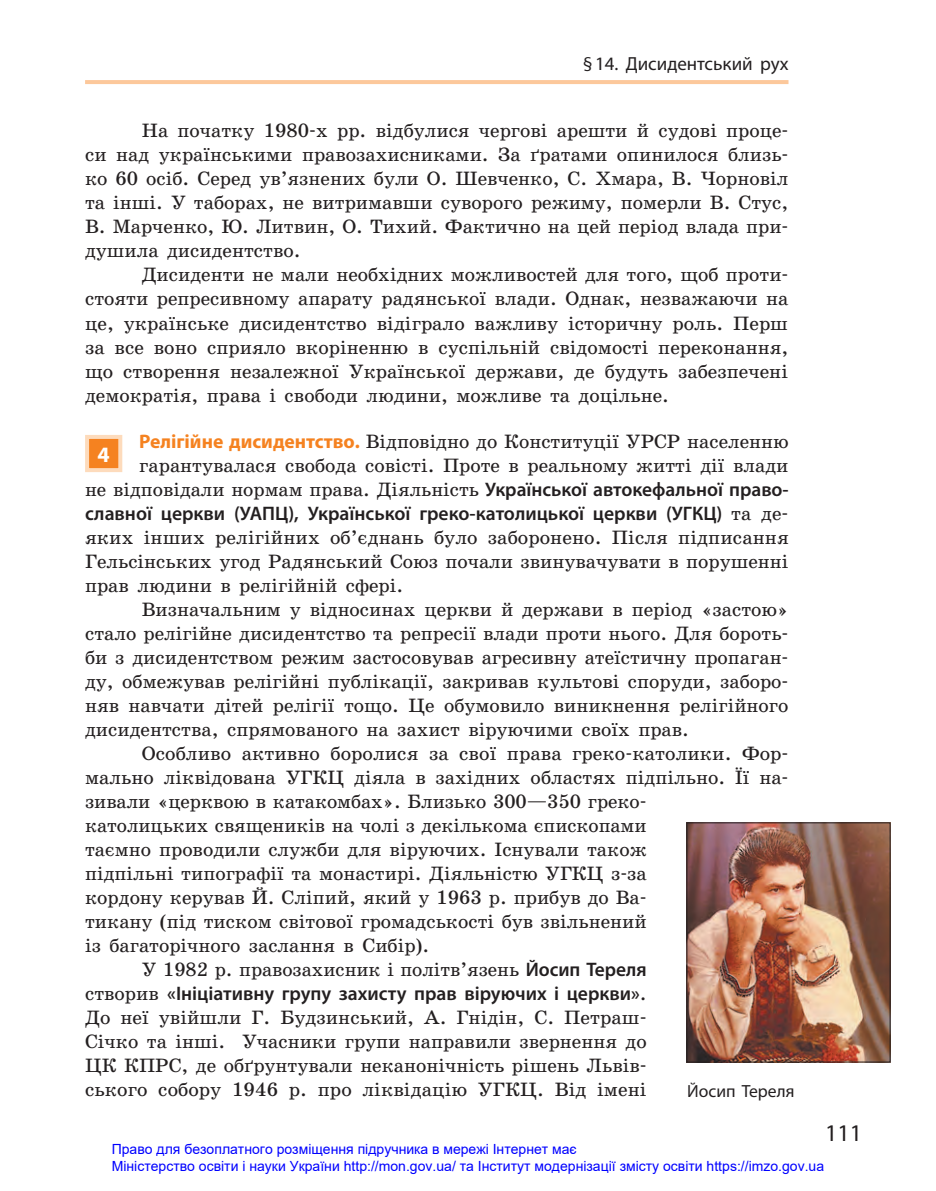
<style>
.page{position:relative;width:936px;height:1191px;background:#fff}
.page>*{position:absolute;margin:0;border:0;box-sizing:border-box;transform-origin:0 0}
.t1{font:24px "Myriad Pro";color:#231f20}
.t2{font:700 22px "Myriad Pro";color:#fff}
.t3{font:19.6px/24px "School Book C";color:#231f20;text-align:justify}
.t4{font:600 19.6px "Myriad Pro";color:#231f20}
.t5{font:19px "Myriad Pro";color:#231f20}
.t6{font:17.6px "Myriad Pro";color:#231f20}
.t7{font:14px/16.8px "Arial";color:#00f}
.s1{font-family:"Myriad Pro";font-weight:700;color:#f58220}
.s2{font-family:"Myriad Pro";font-weight:600}
.s3{font-family:"School Book C";font-weight:400}
</style>
<div class="page">
<hr style="left:85px;top:80px;width:703px;height:4px;background:#fcc89b">
<div style="left:87px;top:437px;width:33px;height:33px;background:#f58220"></div>
<div style="left:85px;top:435px;width:37px;height:37px;border:4px solid #fddbbc"></div>
<img style="left:688px;top:824px;width:200px;height:236px">
<div style="left:686px;top:822px;width:204px;height:240px;border:1px solid #231f20"></div>
<p class="t5" style="left:583px;top:52px;width:207px">§14. Дисидентський рух</p>
<p class="t3" style="left:85px;top:119px;width:705px;text-indent:57px">На початку 1980-х рр. відбулися чергові арешти й судові проце&shy;си над українськими правозахисниками. За ґратами опинилося близь&shy;ко 60 осіб. Серед ув’язнених були О. Шевченко, С. Хмара, В. Чорновіл та інші. У таборах, не витримавши суворого режиму, померли В. Стус, В. Марченко, Ю. Литвин, О. Тихий. Фактично на цей період влада при&shy;душила дисидентство.</p>
<p class="t3" style="left:85px;top:263px;width:705px;text-indent:57px">Дисиденти не мали необхідних можливостей для того, щоб проти&shy;стояти репресивному апарату радянської влади. Однак, незважаючи на це, українське дисидентство відіграло важливу історичну роль. Перш за все воно сприяло вкоріненню в суспільній свідомості переконання, що створення незалежної Української держави, де будуть забезпечені демократія, права і свободи людини, можливе та доцільне.</p>
<p class="t3" style="left:85px;top:430px;width:705px;text-align:right"><span class="s1">Релігійне дисидентство.</span> Відповідно до Конституції УРСР населенню гарантувалася свобода совісті. Проте в реальному житті дії влади<br>не відповідали нормам права. Діяльність <span class="s2">Української автокефальної право-</span></p>
<p class="t4" style="left:85px;top:501px;width:702px">славної церкви (УАПЦ), Української греко-католицької церкви (УГКЦ) <span class="s3">та де-</span></p>
<p class="t3" style="left:85px;top:526px;width:705px">яких інших релігійних об’єднань було заборонено. Після підписання Гельсінських угод Радянський Союз почали звинувачувати в порушенні прав людини в релігійній сфері.</p>
<p class="t3" style="left:85px;top:598px;width:705px;text-indent:57px">Визначальним у відносинах церкви й держави в період «застою» стало релігійне дисидентство та репресії влади проти нього. Для бороть&shy;би з дисидентством режим застосовував агресивну атеїстичну пропаган&shy;ду, обмежував релігійні публікації, закривав культові споруди, заборо&shy;няв навчати дітей релігії тощо. Це обумовило виникнення релігійного дисидентства, спрямованого на захист віруючими своїх прав.</p>
<p class="t3" style="left:142px;top:742px;width:648px">Особливо активно боролися за свої права греко-католики. Фор-</p>
<p class="t3" style="left:85px;top:766px;width:704px">мально ліквідована УГКЦ діяла в західних областях підпільно. Її на-</p>
<p class="t3" style="left:85px;top:790px;width:563px">зивали «церквою в катакомбах». Близько 300—350 греко-</p>
<p class="t3" style="left:85px;top:814px;width:563px">католицьких священиків на чолі з декількома єпископами</p>
<p class="t3" style="left:85px;top:838px;width:563px">таємно проводили служби для віруючих. Існували також</p>
<p class="t3" style="left:85px;top:862px;width:563px">підпільні типографії та монастирі. Діяльністю УГКЦ з-за</p>
<p class="t3" style="left:85px;top:886px;width:563px">кордону керував Й. Сліпий, який у 1963 р. прибув до Ва-</p>
<p class="t3" style="left:85px;top:910px;width:563px">тикану (під тиском світової громадськості був звільнений</p>
<p class="t3" style="left:85px;top:934px;width:345px">із багаторічного заслання в Сибір).</p>
<p class="t3" style="left:142px;top:958px;width:506px">У 1982 р. правозахисник і політв’язень <span class="s2">Йосип Тереля</span></p>
<p class="t4" style="left:85px;top:981px;width:563px"><span class="s3">створив</span> «Ініціативну групу захисту прав віруючих і церкви»<span class="s3">.</span></p>
<p class="t3" style="left:85px;top:1006px;width:563px">До неї увійшли Г. Будзинський, А. Гнідін, С. Петраш-Січко та інші. Учасники групи направили звернення до ЦК КПРС, де обґрунтували неканонічність рішень Львів&shy;ського собору 1946 р. про ліквідацію УГКЦ. Від імені</p>
<p class="t2" style="left:98px;top:440px;width:14px">4</p>
<p class="t6" style="left:687px;top:1080px;width:109px">Йосип Тереля</p>
<p class="t1" style="left:825px;top:1118px;width:38px">111</p>
<p class="t7" style="left:112px;top:1141px;width:713px">Право для безоплатного розміщення підручника в мережі Інтернет має<br>Міністерство освіти і науки України http://mon.gov.ua/ та Інститут модернізації змісту освіти https://imzo.gov.ua</p>
</div>
